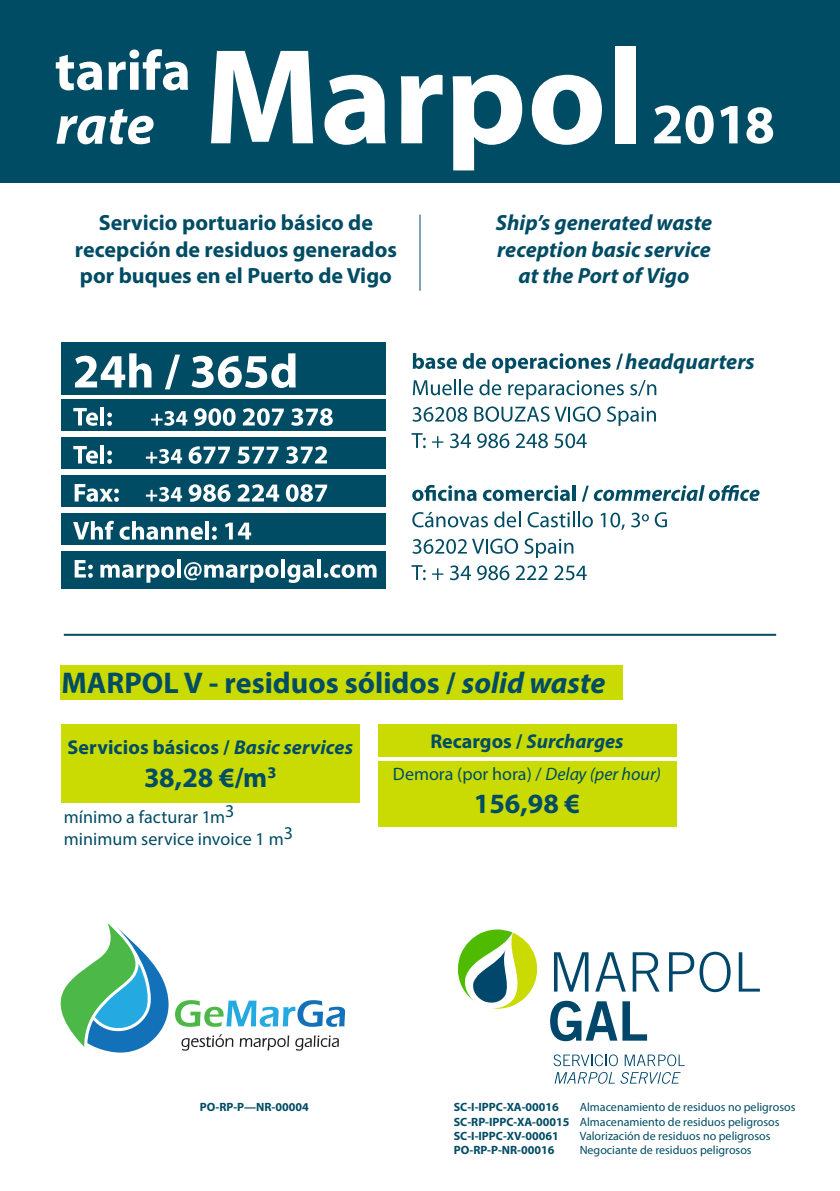
<style>
.page{position:relative;width:840px;height:1191px;background:#fff}
.page>*{position:absolute;margin:0;border:0;box-sizing:border-box;transform-origin:0 0}
.t1{font:italic 700 56px "Myriad Pro";color:#fff}
.t2{font:700 30px "Myriad Pro";color:#004c64}
.t3{font:700 28px "Myriad Pro";color:#004c64}
.t4{font:700 22px/26.4px "Myriad Pro";color:#004c64;text-align:center}
.t5{font:italic 700 22px/26.4px "Myriad Pro";color:#004c64;text-align:center}
.t6{font:700 20px "Myriad Pro";letter-spacing:.005em;color:#004c64}
.t7{font:italic 700 20px "Myriad Pro";color:#004c64}
.t8{font:18px/21.6px "Myriad Pro";color:#004c64}
.t9{font:12px/14.4px "Myriad Pro";color:#004c64}
.t10{font:700 12px/14.4px "Myriad Pro";color:#004c64}
.s1{font-style:italic}
.s2{font-style:normal}
</style>
<div class="page">
<div style="left:0;top:0;width:839px;height:182px;background:#004c64"></div>
<svg style="left:60px;top:923px;width:109px;height:129px"></svg>
<svg style="left:175px;top:1000px;width:170px;height:26px"></svg>
<svg style="left:181px;top:1034px;width:52px;height:16px"></svg>
<svg style="left:239px;top:1035px;width:50px;height:15px"></svg>
<svg style="left:295px;top:1035px;width:44px;height:15px"></svg>
<svg style="left:458px;top:929px;width:80px;height:80px"></svg>
<svg style="left:550px;top:1000px;width:96px;height:41px"></svg>
<svg style="left:554px;top:952px;width:34px;height:39px"></svg>
<svg style="left:595px;top:952px;width:30px;height:39px"></svg>
<svg style="left:632px;top:952px;width:27px;height:39px"></svg>
<svg style="left:669px;top:952px;width:24px;height:39px"></svg>
<svg style="left:699px;top:951px;width:31px;height:41px"></svg>
<svg style="left:738px;top:952px;width:21px;height:39px"></svg>
<svg style="left:553px;top:1054px;width:64px;height:12px"></svg>
<svg style="left:624px;top:1054px;width:60px;height:12px"></svg>
<svg style="left:554px;top:1072px;width:60px;height:11px"></svg>
<svg style="left:620px;top:1072px;width:60px;height:11px"></svg>
<svg style="left:211px;top:51px;width:102px;height:92px"></svg>
<svg style="left:324px;top:75px;width:61px;height:70px"></svg>
<svg style="left:400px;top:75px;width:42px;height:68px"></svg>
<svg style="left:452px;top:75px;width:70px;height:95px"></svg>
<svg style="left:531px;top:75px;width:70px;height:70px"></svg>
<div style="left:614px;top:46px;width:21px;height:97px;background:#fff"></div>
<svg style="left:56px;top:55px;width:46px;height:35px"></svg>
<svg style="left:108px;top:49px;width:80px;height:41px"></svg>
<svg style="left:654px;top:105px;width:59px;height:39px"></svg>
<svg style="left:720px;top:106px;width:17px;height:37px"></svg>
<div style="left:61px;top:343px;width:324px;height:52px;background:#004c64"></div>
<div style="left:61px;top:399px;width:324px;height:32px;background:#004c64"></div>
<div style="left:61px;top:437px;width:324px;height:32px;background:#004c64"></div>
<div style="left:61px;top:475px;width:324px;height:32px;background:#004c64"></div>
<div style="left:61px;top:513px;width:324px;height:32px;background:#004c64"></div>
<div style="left:61px;top:552px;width:324px;height:37px;background:#004c64"></div>
<svg style="left:75px;top:353px;width:76px;height:34px"></svg>
<svg style="left:165px;top:354px;width:15px;height:35px"></svg>
<svg style="left:191px;top:353px;width:104px;height:35px"></svg>
<svg style="left:73px;top:408px;width:25px;height:18px"></svg>
<hr style="left:100px;top:407px;width:4px;height:18px;background:#fff">
<svg style="left:107px;top:412px;width:5px;height:14px"></svg>
<svg style="left:151px;top:411px;width:36px;height:15px"></svg>
<svg style="left:194px;top:408px;width:41px;height:18px"></svg>
<svg style="left:243px;top:408px;width:41px;height:18px"></svg>
<svg style="left:291px;top:408px;width:41px;height:18px"></svg>
<svg style="left:73px;top:446px;width:25px;height:18px"></svg>
<hr style="left:100px;top:445px;width:4px;height:18px;background:#fff">
<svg style="left:107px;top:450px;width:5px;height:14px"></svg>
<svg style="left:146px;top:449px;width:36px;height:15px"></svg>
<svg style="left:188px;top:446px;width:42px;height:18px"></svg>
<svg style="left:237px;top:446px;width:41px;height:18px"></svg>
<svg style="left:286px;top:446px;width:41px;height:18px"></svg>
<svg style="left:75px;top:484px;width:44px;height:18px"></svg>
<svg style="left:146px;top:487px;width:36px;height:15px"></svg>
<svg style="left:188px;top:484px;width:42px;height:18px"></svg>
<svg style="left:237px;top:484px;width:42px;height:17px"></svg>
<svg style="left:286px;top:484px;width:41px;height:18px"></svg>
<svg style="left:73px;top:521px;width:130px;height:19px"></svg>
<hr style="left:205px;top:521px;width:4px;height:18px;background:#fff">
<svg style="left:212px;top:526px;width:5px;height:14px"></svg>
<svg style="left:225px;top:522px;width:26px;height:17px"></svg>
<svg style="left:75px;top:560px;width:18px;height:18px"></svg>
<svg style="left:100px;top:564px;width:74px;height:18px"></svg>
<hr style="left:177px;top:559px;width:4px;height:18px;background:#fff">
<svg style="left:184px;top:562px;width:94px;height:20px"></svg>
<hr style="left:281px;top:559px;width:4px;height:18px;background:#fff">
<svg style="left:287px;top:564px;width:27px;height:19px"></svg>
<hr style="left:317px;top:559px;width:4px;height:18px;background:#fff">
<svg style="left:323px;top:564px;width:53px;height:14px"></svg>
<svg style="left:412px;top:353px;width:44px;height:16px"></svg>
<svg style="left:462px;top:353px;width:160px;height:20px"></svg>
<svg style="left:412px;top:379px;width:61px;height:16px"></svg>
<svg style="left:479px;top:379px;width:22px;height:16px"></svg>
<svg style="left:508px;top:380px;width:115px;height:19px"></svg>
<svg style="left:630px;top:380px;width:26px;height:16px"></svg>
<svg style="left:412px;top:407px;width:55px;height:15px"></svg>
<svg style="left:474px;top:406px;width:126px;height:16px"></svg>
<svg style="left:607px;top:406px;width:48px;height:20px"></svg>
<svg style="left:411px;top:433px;width:14px;height:15px"></svg>
<svg style="left:432px;top:436px;width:11px;height:12px"></svg>
<svg style="left:450px;top:433px;width:21px;height:15px"></svg>
<svg style="left:477px;top:433px;width:32px;height:15px"></svg>
<svg style="left:515px;top:433px;width:32px;height:15px"></svg>
<svg style="left:554px;top:433px;width:32px;height:15px"></svg>
<svg style="left:412px;top:485px;width:64px;height:16px"></svg>
<svg style="left:482px;top:485px;width:87px;height:16px"></svg>
<hr style="left:572px;top:485px;width:3px;height:16px;background:#004c64">
<svg style="left:582px;top:485px;width:177px;height:16px"></svg>
<svg style="left:412px;top:512px;width:75px;height:15px"></svg>
<svg style="left:494px;top:511px;width:26px;height:16px"></svg>
<svg style="left:527px;top:511px;width:65px;height:16px"></svg>
<svg style="left:600px;top:512px;width:24px;height:18px"></svg>
<svg style="left:631px;top:512px;width:17px;height:15px"></svg>
<svg style="left:654px;top:512px;width:12px;height:15px"></svg>
<svg style="left:412px;top:538px;width:105px;height:16px"></svg>
<svg style="left:524px;top:538px;width:49px;height:20px"></svg>
<svg style="left:411px;top:565px;width:14px;height:15px"></svg>
<svg style="left:432px;top:568px;width:11px;height:12px"></svg>
<svg style="left:450px;top:565px;width:21px;height:15px"></svg>
<svg style="left:477px;top:565px;width:32px;height:15px"></svg>
<svg style="left:515px;top:565px;width:32px;height:15px"></svg>
<svg style="left:554px;top:565px;width:32px;height:15px"></svg>
<div style="left:61px;top:724px;width:298px;height:79px;background:#c9db03"></div>
<div style="left:378px;top:724px;width:298px;height:32px;background:#c9db03"></div>
<div style="left:378px;top:761px;width:298px;height:66px;background:#c9db03"></div>
<div style="left:61px;top:665px;width:561px;height:34px;background:#c9db03"></div>
<svg style="left:746px;top:107px;width:26px;height:37px"></svg>
<hr style="left:64px;top:634px;width:711px;height:2px;background:#004c64">
<hr style="left:419px;top:215px;width:1px;height:76px;background:#004c64">
<h1 class="t1" style="left:56px;top:88px;width:100px">rate</h1>
<h3 class="t4" style="left:75px;top:209px;width:323px">Servicio portuario básico de recepción de residuos generados por buques en el Puerto de Vigo</h3>
<h3 class="t5" style="left:495px;top:209px;width:218px">Ship’s generated waste reception basic service at the Port of Vigo</h3>
<h3 class="t5" style="left:625px;top:348px;width:131px">headquarters</h3>
<h2 class="t2" style="left:61px;top:663px;width:545px">MARPOL V - residuos sólidos / <span class="s1">solid waste</span></h2>
<h3 class="t6" style="left:67px;top:734px;width:287px">Servicios básicos / <span class="s1">Basic services</span></h3>
<h3 class="t3" style="left:144px;top:759px;width:134px">38,28 €/m<sup>3</sup></h3>
<h3 class="t8" style="left:64px;top:806px;width:230px">mínimo a facturar 1m3 minimum service invoice 1 m3</h3>
<h3 class="t7" style="left:430px;top:728px;width:194px"><span class="s2">Recargos /</span> Surcharges</h3>
<h3 class="t8" style="left:393px;top:762px;width:269px">Demora (por hora) / <span class="s1">Delay (per hour)</span></h3>
<h3 class="t3" style="left:473px;top:785px;width:108px">156,98 €</h3>
<p class="t10" style="left:200px;top:1099px;width:110px">PO-RP-P—NR-00004</p>
<p class="t9" style="left:579px;top:1099px;width:217px">Almacenamiento de residuos no peligrosos Almacenamiento de residuos peligrosos Valorización de residuos no peligrosos Negociante de residuos peligrosos</p>
<p class="t10" style="left:453px;top:1099px;width:117px">SC-I-IPPC-XA-00016<br>SC-RP-IPPC-XA-00015<br>SC-I-IPPC-XV-00061<br>PO-RP-P-NR-00016</p>
</div>
